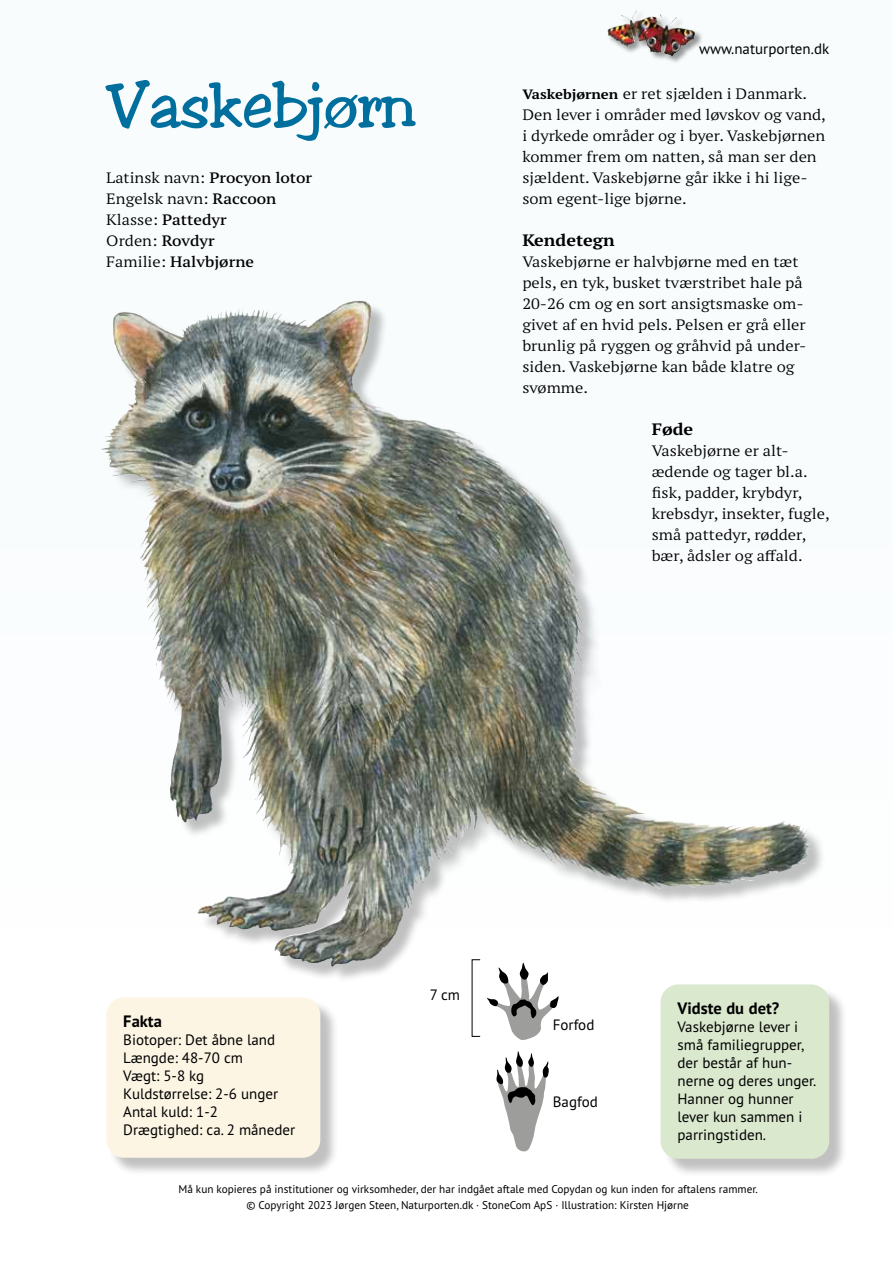
<style>
.page{position:relative;width:893px;height:1263px;background:#f8fcfd}
.page>*{position:absolute;margin:0;border:0;box-sizing:border-box;transform-origin:0 0}
.t1{font:60px "Toledo";color:#006f9e}
.t2{font:700 16.5px "PT Sans Pro";color:#000}
.t3{font:700 expanded 16.5px "PT Serif Pro";color:#000}
.t4{font:expanded 15px/21px "PT Serif Pro";color:#000}
.t5{font:15px/18px "PT Sans Pro";color:#000}
.t6{font:11.25px/16.5px "PT Sans Pro";color:#000;text-align:center}
.s1{font-weight:600}
.s2{font-weight:700;font-size:13.5px}
</style>
<div class="page">
<div style="left:608px;top:11px;width:96px;height:54px;background:#000;opacity:.4"></div>
<img style="left:607px;top:11px;width:58px;height:42px">
<div style="left:109px;top:1000px;width:230px;height:176px;background:#000;opacity:.25"></div>
<div style="left:106px;top:997px;width:214px;height:161px;background:#fcf5e4;border-radius:18px"></div>
<div style="left:663px;top:987px;width:185px;height:190px;background:#000;opacity:.25"></div>
<div style="left:660px;top:984px;width:169px;height:175px;background:#dae8ce;border-radius:18px"></div>
<div style="left:104px;top:303px;width:724px;height:681px;background:#000;opacity:.25"></div>
<img style="left:259px;top:301px;width:93px;height:26px">
<svg style="left:496px;top:1051px;width:53px;height:100px"></svg>
<svg style="left:487px;top:963px;width:72px;height:77px"></svg>
<h1 class="t1" style="left:106px;top:68px;width:312px">Vaskebjørn</h1>
<p class="t4" style="left:106px;top:166px;width:207px">Latinsk navn: <span class="s1">Procyon lotor<br></span>Engelsk navn: <span class="s1">Raccoon<br></span>Klasse: <span class="s1">Pattedyr<br></span>Orden: <span class="s1">Rovdyr<br></span>Familie: <span class="s1">Halvbjørne</span></p>
<p class="t5" style="left:699px;top:39px;width:132px">www.naturporten.dk</p>
<p class="t4" style="left:522px;top:82px;width:305px"><span class="s2">Vaskebjørnen</span> er ret sjælden i Danmark.<br>Den lever i områder med løvskov og vand, i dyrkede områder og i byer. Vaskebjørnen kommer frem om natten, så man ser den sjældent. Vaskebjørne går ikke i hi lige&shy;som egent-lige bjørne.</p>
<p class="t3" style="left:522px;top:229px;width:94px">Kendetegn</p>
<p class="t4" style="left:522px;top:250px;width:286px">Vaskebjørne er halvbjørne med en tæt pels, en tyk, busket tværstribet hale på 20-26 cm og en sort ansigtsmaske om&shy;givet af en hvid pels. Pelsen er grå eller brunlig på ryggen og gråhvid på under&shy;siden. Vaskebjørne kan både klatre og svømme.</p>
<p class="t3" style="left:652px;top:418px;width:43px">Føde</p>
<p class="t4" style="left:652px;top:439px;width:180px">Vaskebjørne er alt&shy;ædende og tager bl.a. fisk, padder, krybdyr, krebsdyr, insekter, fugle, små pattedyr, rødder, bær, ådsler og affald.</p>
<p class="t2" style="left:123px;top:1010px;width:40px">Fakta</p>
<p class="t5" style="left:123px;top:1030px;width:173px">Biotoper: Det åbne land<br>Længde: 48-70 cm<br>Vægt: 5-8 kg<br>Kuldstørrelse: 2-6 unger<br>Antal kuld: 1-2<br>Drægtighed: ca. 2 måneder</p>
<p class="t5" style="left:430px;top:985px;width:32px">7 cm</p>
<p class="t5" style="left:553px;top:1015px;width:43px">Forfod</p>
<p class="t5" style="left:553px;top:1092px;width:46px">Bagfod</p>
<p class="t2" style="left:677px;top:997px;width:103px">Vidste du det?</p>
<p class="t5" style="left:677px;top:1017px;width:140px">Vaskebjørne lever i små familiegrupper, der består af hun&shy;nerne og deres unger.<br>Hanner og hunner lever kun sammen i parringstiden.</p>
<p class="t6" style="left:178px;top:1180px;width:581px">Må kun kopieres på institutioner og virksomheder, der har indgået aftale med Copydan og kun inden for aftalens rammer. © Copyright 2023 Jørgen Steen, Naturporten.dk · StoneCom ApS · Illustration: Kirsten Hjørne</p>
</div>
